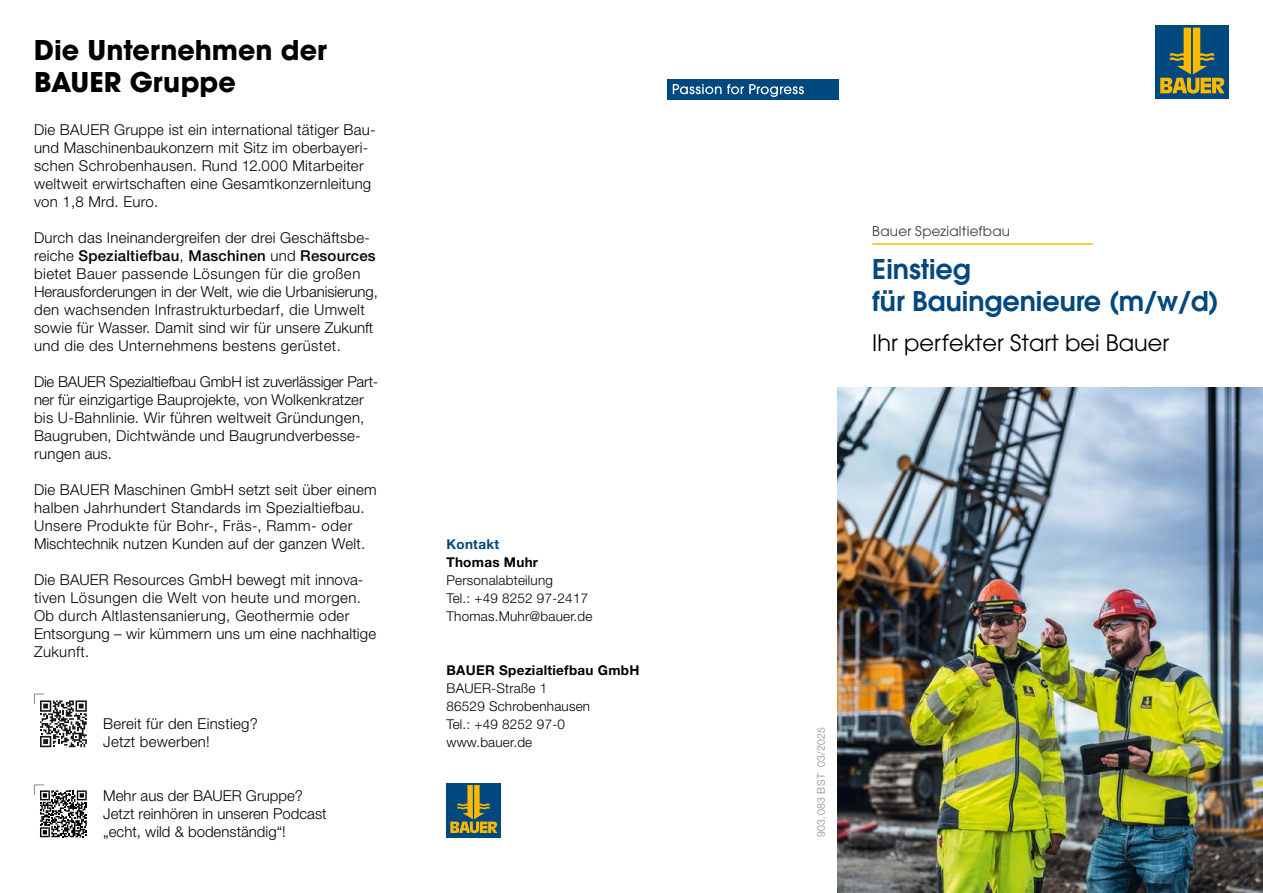
<style>
.page{position:relative;width:1263px;height:893px;background:#fff}
.page>*{position:absolute;margin:0;border:0;box-sizing:border-box;transform-origin:0 0}
.t1{font:600 27px/32.4px "ITC Avant Garde Std";color:#00487e}
.t2{font:700 27px/32.4px "ITC Avant Garde Std";color:#000}
.t3{font:22.5px "ITC Avant Garde Std";color:#000}
.t4{font:300 15px/18px "Helvetica Neue LT Pro";letter-spacing:.015em;color:#000}
.t5{font:300 13.5px/18px "Helvetica Neue LT Pro";letter-spacing:.015em;color:#000}
.t6{font:700 13.5px "Helvetica Neue LT Pro";letter-spacing:.02em;color:#000}
.t7{font:13.5px "ITC Avant Garde Std";letter-spacing:.02em;color:#3b3b3a}
.t8{font:700 13.5px "Helvetica Neue LT Pro";letter-spacing:.02em;color:#00487e}
.t9{font:300 10.5px "Helvetica Neue LT Pro";letter-spacing:.04em;color:#878786}
.s1{font-weight:500}
</style>
<div class="page">
<div style="left:667px;top:79px;width:171px;height:20px;background:#00487e"></div>
<svg style="left:673px;top:84px;width:131px;height:13px"></svg>
<div style="left:1155px;top:25px;width:74px;height:74px;background:#00487e"></div>
<svg style="left:1160px;top:28px;width:65px;height:66px"></svg>
<div style="left:446px;top:783px;width:54px;height:54px;background:#00487e"></div>
<svg style="left:450px;top:785px;width:47px;height:48px"></svg>
<hr style="left:872px;top:243px;width:221px;height:2px;background:#fbba00">
<img style="left:838px;top:387px;width:425px;height:506px">
<svg style="left:34px;top:784px;width:53px;height:53px"></svg>
<svg style="left:34px;top:693px;width:53px;height:54px"></svg>
<h1 class="t2" style="left:34px;top:34px;width:295px">Die Unternehmen der<br>BAUER Gruppe</h1>
<p class="t4" style="left:34px;top:121px;width:343px">Die BAUER Gruppe ist ein international tätiger Bau&shy;und Maschinenbaukonzern mit Sitz im oberbayeri&shy;schen Schrobenhausen. Rund 12.000 Mitarbeiter weltweit erwirtschaften eine Gesamtkonzernleitung von 1,8 Mrd. Euro.</p>
<p class="t4" style="left:34px;top:229px;width:345px">Durch das Ineinandergreifen der drei Geschäftsbe&shy;reiche <span class="s1">Spezialtiefbau</span>, <span class="s1">Maschinen</span> und <span class="s1">Resources </span>bietet Bauer passende Lösungen für die großen Herausforderungen in der Welt, wie die Urbanisierung, den wachsenden Infrastrukturbedarf, die Umwelt sowie für Wasser. Damit sind wir für unsere Zukunft und die des Unternehmens bestens gerüstet.</p>
<p class="t4" style="left:34px;top:373px;width:346px">Die BAUER Spezialtiefbau GmbH ist zuverlässiger Part&shy;ner für einzigartige Bauprojekte, von Wolkenkratzer bis U-Bahnlinie. Wir führen weltweit Gründungen, Baugruben, Dichtwände und Baugrundverbesse&shy;rungen aus.</p>
<p class="t4" style="left:34px;top:481px;width:344px">Die BAUER Maschinen GmbH setzt seit über einem halben Jahrhundert Standards im Spezialtiefbau.<br>Unsere Produkte für Bohr-, Fräs-, Ramm- oder Mischtechnik nutzen Kunden auf der ganzen Welt.</p>
<p class="t4" style="left:34px;top:571px;width:344px">Die BAUER Resources GmbH bewegt mit innova&shy;tiven Lösungen die Welt von heute und morgen.<br>Ob durch Altlastensanierung, Geothermie oder Entsorgung – wir kümmern uns um eine nachhaltige Zukunft.</p>
<p class="t4" style="left:103px;top:715px;width:156px">Bereit für den Einstieg?<br>Jetzt bewerben!</p>
<p class="t4" style="left:103px;top:787px;width:225px">Mehr aus der BAUER Gruppe?<br>Jetzt reinhören in unseren Podcast „echt, wild &amp; bodenständig“!</p>
<p class="t8" style="left:446px;top:536px;width:54px">Kontakt</p>
<p class="t6" style="left:446px;top:554px;width:93px">Thomas Muhr</p>
<p class="t5" style="left:446px;top:571px;width:147px">Personalabteilung<br>Tel.: +49 8252 97-2417<br>Thomas.Muhr@bauer.de</p>
<p class="t6" style="left:446px;top:662px;width:194px">BAUER Spezialtiefbau GmbH</p>
<p class="t5" style="left:446px;top:679px;width:145px">BAUER-Straße 1<br>86529 Schrobenhausen<br>Tel.: +49 8252 97-0 www.bauer.de</p>
<p class="t7" style="left:872px;top:222px;width:139px">Bauer Spezialtiefbau</p>
<h1 class="t1" style="left:872px;top:252px;width:348px">Einstieg<br>für Bauingenieure (m/w/d)</h1>
<h2 class="t3" style="left:872px;top:329px;width:298px">Ihr perfekter Start bei Bauer</h2>
<p class="t9" style="left:815px;top:837px;width:112px;rotate:-90deg">903.083 BST 03/2025</p>
</div>
